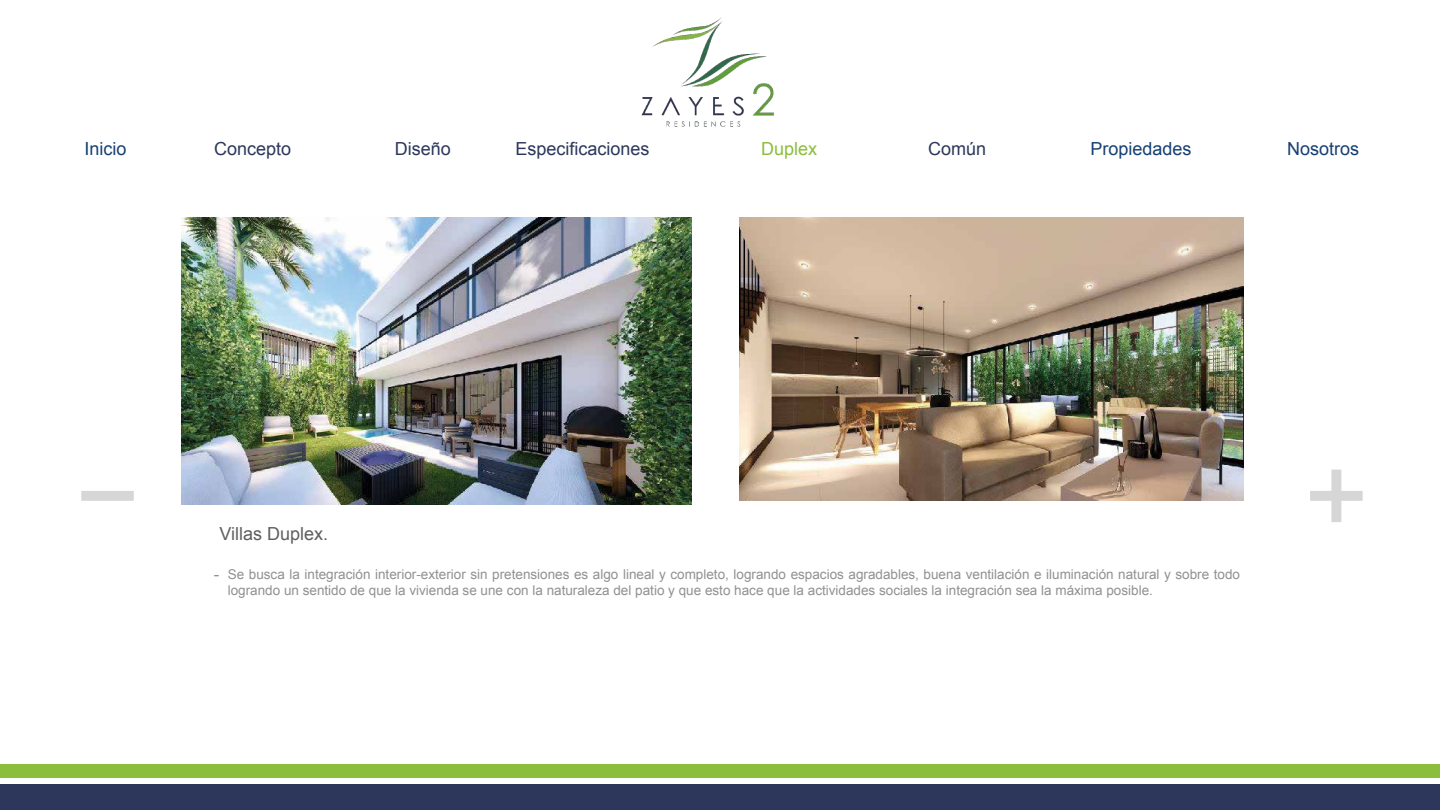
<style>
.page{position:relative;width:1440px;height:810px;background:#fff}
.page>*{position:absolute;margin:0;border:0;box-sizing:border-box;transform-origin:0 0}
.t1{font:18px "Arial";color:#2c375b}
.t2{font:18px "Arial";color:#164074}
.t3{font:18px "Arial";color:#5f5f5f}
.t4{font:18px "Arial";color:#8bbe3c}
.t5{font:13.5px/15.8px "Arial";color:#919191}
.s1{font-size:16.88px}
</style>
<div class="page">
<div style="left:0;top:784px;width:1440px;height:26px;background:#2c375b"></div>
<div style="left:0;top:764px;width:1440px;height:14px;background:#8bbe3c"></div>
<svg style="left:1310px;top:470px;width:53px;height:52px"></svg>
<div style="left:81px;top:491px;width:53px;height:10px;background:#d6d6d6"></div>
<img style="left:739px;top:217px;width:504px;height:284px">
<img style="left:182px;top:217px;width:510px;height:287px">
<img style="left:641px;top:17px;width:134px;height:110px">
<h1 class="t2" style="left:85px;top:137px;width:44px">Inicio</h1>
<h1 class="t1" style="left:214px;top:137px;width:79px">Concepto</h1>
<h1 class="t1" style="left:395px;top:137px;width:58px">Diseño</h1>
<h1 class="t1" style="left:516px;top:137px;width:136px">Especificaciones</h1>
<h1 class="t4" style="left:761px;top:137px;width:58px">Duplex</h1>
<h1 class="t1" style="left:928px;top:137px;width:60px">Común</h1>
<h1 class="t2" style="left:1090px;top:137px;width:103px">Propiedades</h1>
<h1 class="t2" style="left:1287px;top:137px;width:74px">Nosotros</h1>
<h1 class="t3" style="left:219px;top:522px;width:110px">Villas Duplex.</h1>
<p class="t5" style="left:228px;top:567px;width:1014px;text-indent:-14px"><span class="s1">-</span> Se busca la integración interior-exterior sin pretensiones es algo lineal y completo, logrando espacios agradables, buena ventilación e iluminación natural y sobre todo logrando un sentido de que la vivienda se une con la naturaleza del patio y que esto hace que la actividades sociales la integración sea la máxima posible.</p>
</div>
